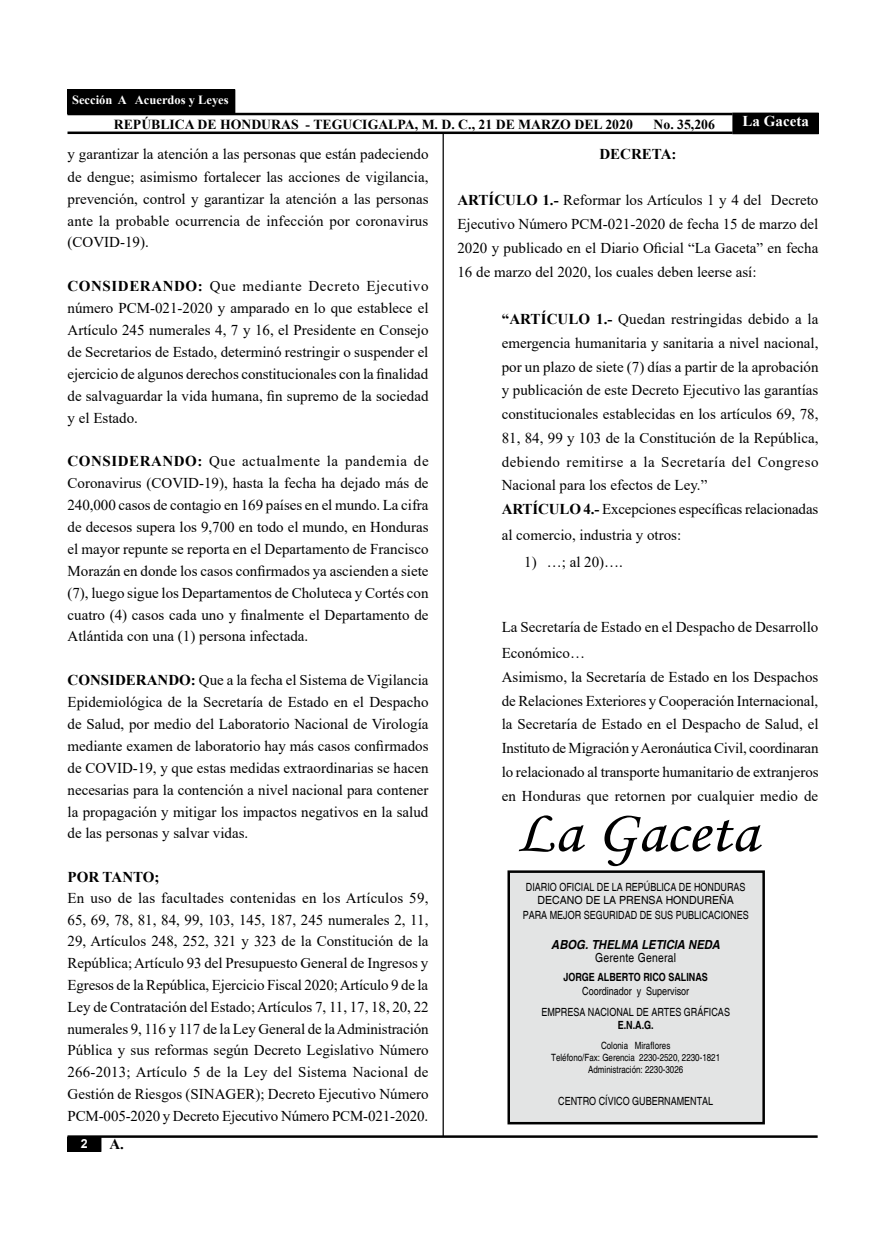
<style>
.page{position:relative;width:886px;height:1241px;background:#fff}
.page>*{position:absolute;margin:0;border:0;box-sizing:border-box;transform-origin:0 0}
.t1{font:60px "Monotype Corsiva";color:#000;scale:1.1 1}
.t2{font:15px/21.9px "Times New Roman";color:#000;text-align:justify}
.t3{font:700 15px "Times New Roman";color:#000}
.t4{font:700 15px "Times New Roman";color:#fff}
.t5{font:700 13.75px "Times New Roman";color:#000}
.t6{font:700 12.5px "Times New Roman";color:#fff}
.t7{font:italic 700 12.5px "Helvetica";color:#000;scale:.9 1}
.t8{font:12.5px "Helvetica";letter-spacing:.025em;color:#000;scale:.83 1}
.t9{font:700 12.5px "Arial";color:#fff}
.t10{font:11.25px/13.5px "Helvetica";color:#000;text-align:center;scale:.8 1}
.t11{font:700 11.25px "Helvetica";color:#000;scale:.8 1}
.t12{font:10px/12px "Helvetica";color:#000;text-align:center;scale:.8 1}
.s1{font-weight:700}
</style>
<div class="page">
<div style="left:68px;top:1136px;width:33px;height:15px;background:#000"></div>
<div style="left:733px;top:113px;width:85px;height:21px;background:#000"></div>
<hr style="left:68px;top:131px;width:664px;height:3px;background:#000">
<hr style="left:68px;top:113px;width:664px;height:2px;background:#000">
<hr style="left:68px;top:1135px;width:750px;height:2px;background:#000">
<div style="left:68px;top:90px;width:167px;height:24px;background:#000"></div>
<hr style="left:442px;top:133px;width:2px;height:1002px;background:#000">
<div style="left:509px;top:871px;width:255px;height:251px;background:#e3e4e4"></div>
<div style="left:507px;top:870px;width:258px;height:254px;border:2px solid #000"></div>
<p class="t6" style="left:72px;top:91px;width:158px">Sección A Acuerdos y Leyes</p>
<p class="t5" style="left:114px;top:114px;width:520px">REPÚBLICA DE HONDURAS - TEGUCIGALPA, M. D. C., 21 DE MARZO DEL 2020</p>
<p class="t5" style="left:653px;top:114px;width:63px">No. 35,206</p>
<p class="t4" style="left:742px;top:110px;width:68px">La Gaceta</p>
<p class="t2" style="left:68px;top:143px;width:362px">y garantizar la atención a las personas que están padeciendo de dengue; asimismo fortalecer las acciones de vigilancia, prevención, control y garantizar la atención a las personas ante la probable ocurrencia de infección por coronavirus (COVID-19).</p>
<p class="t2" style="left:68px;top:275px;width:362px"><span class="s1">CONSIDERANDO:</span> Que mediante Decreto Ejecutivo número PCM-021-2020 y amparado en lo que establece el Artículo 245 numerales 4, 7 y 16, el Presidente en Consejo de Secretarios de Estado, determinó restringir o suspender el ejercicio de algunos derechos constitucionales con la finalidad de salvaguardar la vida humana, fin supremo de la sociedad y el Estado.</p>
<p class="t2" style="left:68px;top:450px;width:363px"><span class="s1">CONSIDERANDO:</span> Que actualmente la pandemia de Coronavirus (COVID-19), hasta la fecha ha dejado más de 240,000 casos de contagio en 169 países en el mundo. La cifra de decesos supera los 9,700 en todo el mundo, en Honduras el mayor repunte se reporta en el Departamento de Francisco Morazán en donde los casos confirmados ya ascienden a siete (7), luego sigue los Departamentos de Choluteca y Cortés con cuatro (4) casos cada uno y finalmente el Departamento de Atlántida con una (1) persona infectada.</p>
<p class="t2" style="left:68px;top:668px;width:362px"><span class="s1">CONSIDERANDO:</span> Que a la fecha el Sistema de Vigilancia Epidemiológica de la Secretaría de Estado en el Despacho de Salud, por medio del Laboratorio Nacional de Virología mediante examen de laboratorio hay más casos confirmados de COVID-19, y que estas medidas extraordinarias se hacen necesarias para la contención a nivel nacional para contener la propagación y mitigar los impactos negativos en la salud de las personas y salvar vidas.</p>
<p class="t3" style="left:68px;top:866px;width:94px">POR TANTO;</p>
<p class="t2" style="left:68px;top:887px;width:363px">En uso de las facultades contenidas en los Artículos 59, 65, 69, 78, 81, 84, 99, 103, 145, 187, 245 numerales 2, 11, 29, Artículos 248, 252, 321 y 323 de la Constitución de la República; Artículo 93 del Presupuesto General de Ingresos y Egresos de la República, Ejercicio Fiscal 2020; Artículo 9 de la Ley de Contratación del Estado; Artículos 7, 11, 17, 18, 20, 22 numerales 9, 116 y 117 de la Ley General de la Administración Pública y sus reformas según Decreto Legislativo Número 266-2013; Artículo 5 de la Ley del Sistema Nacional de Gestión de Riesgos (SINAGER); Decreto Ejecutivo Número PCM-005-2020 y Decreto Ejecutivo Número PCM-021-2020.</p>
<p class="t9" style="left:81px;top:1134px;width:8px">2</p>
<p class="t3" style="left:109px;top:1133px;width:16px">A.</p>
<p class="t3" style="left:599px;top:143px;width:79px">DECRETA:</p>
<p class="t2" style="left:457px;top:188px;width:362px;line-height:23.8px"><span class="s1">ARTÍCULO 1.-</span> Reformar los Artículos 1 y 4 del Decreto Ejecutivo Número PCM-021-2020 de fecha 15 de marzo del 2020 y publicado en el Diario Oficial “La Gaceta” en fecha 16 de marzo del 2020, los cuales deben leerse así:</p>
<p class="t2" style="left:502px;top:306px;width:318px;line-height:23.8px;text-align:left"><span class="s1">“ARTÍCULO 1.-</span> Quedan restringidas debido a la emergencia humanitaria y sanitaria a nivel nacional, por un plazo de siete (7) días a partir de la aprobación y publicación de este Decreto Ejecutivo las garantías constitucionales establecidas en los artículos 69, 78, 81, 84, 99 y 103 de la Constitución de la República, debiendo remitirse a la Secretaría del Congreso Nacional para los efectos de Ley.”<br><span class="s1">ARTÍCULO 4.-</span> Excepciones específicas relacionadas</p>
<p class="t2" style="left:502px;top:524px;width:181px">al comercio, industria y otros:</p>
<p class="t2" style="left:524px;top:550px;width:100px">1) …; al 20)….</p>
<p class="t2" style="left:502px;top:613px;width:318px;line-height:26.2px">La Secretaría de Estado en el Despacho de Desarrollo<br>Económico…</p>
<p class="t2" style="left:502px;top:664px;width:318px;line-height:23.8px">Asimismo, la Secretaría de Estado en los Despachos de Relaciones Exteriores y Cooperación Internacional, la Secretaría de Estado en el Despacho de Salud, el Instituto de Migración y Aeronáutica Civil, coordinaran lo relacionado al transporte humanitario de extranjeros en Honduras que retornen por cualquier medio de</p>
<h1 class="t1" style="left:515px;top:795px;width:222px">La Gaceta</h1>
<p class="t10" style="left:526px;top:880px;width:276px">DIARIO OFICIAL DE LA REPÚBLICA DE HONDURAS<br>DECANO DE LA PRENSA HONDUREÑA</p>
<p class="t10" style="left:523px;top:908px;width:284px">PARA MEJOR SEGURIDAD DE SUS PUBLICACIONES</p>
<p class="t7" style="left:551px;top:936px;width:189px">ABOG. THELMA LETICIA NEDA</p>
<p class="t8" style="left:595px;top:949px;width:99px">Gerente General</p>
<p class="t11" style="left:563px;top:970px;width:182px">JORGE ALBERTO RICO SALINAS</p>
<p class="t10" style="left:541px;top:980px;width:237px;line-height:21px">Coordinador y Supervisor<br>EMPRESA NACIONAL DE ARTES GRÁFICAS</p>
<p class="t11" style="left:618px;top:1018px;width:47px">E.N.A.G.</p>
<p class="t12" style="left:551px;top:1039px;width:213px">Colonia MirafIores<br>Teléfono/Fax: Gerencia 2230-2520, 2230-1821<br>Administración: 2230-3026</p>
<p class="t10" style="left:558px;top:1094px;width:195px">CENTRO CÍVICO GUBERNAMENTAL</p>
</div>
